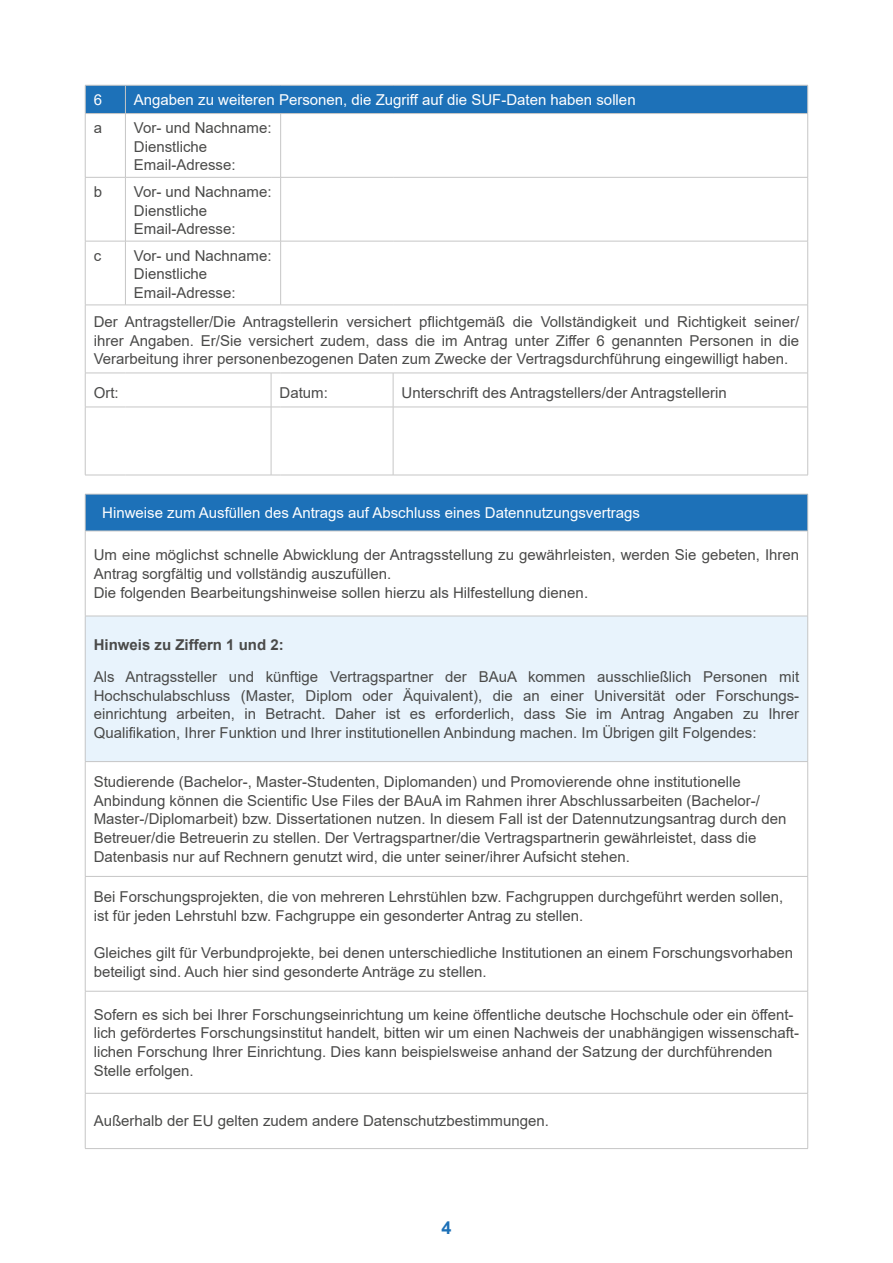
<style>
.page{position:relative;width:893px;height:1263px;background:#fff}
.page>*{position:absolute;margin:0;border:0;box-sizing:border-box;transform-origin:0 0}
.t1{font:700 18px "Arial";color:#1d71b8}
.Text_Tabelle{font:15px/18.8px "Arial";color:#4a4a49}
.Überschrift1_H1_im_TOC{font:15px "Arial";color:#fff}
.Tabelle_Kopf{font:15px "Arial";color:#fff}
.Text_Tabelle-2{font:700 15px "Arial";color:#4a4a49}
</style>
<div class="page">
<hr style="left:85px;top:114px;width:1px;height:63px;background:#c6c6c6">
<hr style="left:125px;top:114px;width:1px;height:63px;background:#c6c6c6">
<div style="left:85px;top:85px;width:723px;height:29px;background:#1d71b8"></div>
<hr style="left:281px;top:113px;width:112px;height:1px;background:#c6c6c6">
<hr style="left:280px;top:114px;width:1px;height:63px;background:#c6c6c6">
<hr style="left:393px;top:113px;width:415px;height:1px;background:#c6c6c6">
<hr style="left:807px;top:114px;width:1px;height:63px;background:#c6c6c6">
<hr style="left:85px;top:177px;width:40px;height:1px;background:#c6c6c6">
<hr style="left:85px;top:177px;width:1px;height:64px;background:#c6c6c6">
<hr style="left:125px;top:177px;width:146px;height:1px;background:#c6c6c6">
<hr style="left:125px;top:177px;width:1px;height:64px;background:#c6c6c6">
<hr style="left:281px;top:177px;width:112px;height:1px;background:#c6c6c6">
<hr style="left:280px;top:177px;width:1px;height:64px;background:#c6c6c6">
<hr style="left:393px;top:177px;width:415px;height:1px;background:#c6c6c6">
<hr style="left:807px;top:177px;width:1px;height:64px;background:#c6c6c6">
<hr style="left:85px;top:241px;width:40px;height:1px;background:#c6c6c6">
<hr style="left:85px;top:241px;width:1px;height:64px;background:#c6c6c6">
<hr style="left:125px;top:241px;width:146px;height:1px;background:#c6c6c6">
<hr style="left:125px;top:241px;width:1px;height:64px;background:#c6c6c6">
<hr style="left:281px;top:241px;width:112px;height:1px;background:#c6c6c6">
<hr style="left:280px;top:241px;width:1px;height:64px;background:#c6c6c6">
<hr style="left:393px;top:241px;width:415px;height:1px;background:#c6c6c6">
<hr style="left:807px;top:241px;width:1px;height:64px;background:#c6c6c6">
<hr style="left:85px;top:305px;width:40px;height:1px;background:#c6c6c6">
<hr style="left:85px;top:305px;width:1px;height:68px;background:#c6c6c6">
<hr style="left:125px;top:305px;width:146px;height:1px;background:#c6c6c6">
<hr style="left:281px;top:305px;width:112px;height:1px;background:#c6c6c6">
<hr style="left:393px;top:305px;width:415px;height:1px;background:#c6c6c6">
<hr style="left:807px;top:305px;width:1px;height:68px;background:#c6c6c6">
<hr style="left:85px;top:373px;width:40px;height:1px;background:#c6c6c6">
<hr style="left:85px;top:373px;width:1px;height:34px;background:#c6c6c6">
<hr style="left:125px;top:373px;width:146px;height:1px;background:#c6c6c6">
<hr style="left:271px;top:373px;width:1px;height:34px;background:#c6c6c6">
<hr style="left:281px;top:373px;width:112px;height:1px;background:#c6c6c6">
<hr style="left:393px;top:373px;width:415px;height:1px;background:#c6c6c6">
<hr style="left:393px;top:373px;width:1px;height:34px;background:#c6c6c6">
<hr style="left:807px;top:373px;width:1px;height:34px;background:#c6c6c6">
<hr style="left:85px;top:407px;width:40px;height:1px;background:#c6c6c6">
<hr style="left:85px;top:407px;width:1px;height:68px;background:#c6c6c6">
<hr style="left:125px;top:407px;width:146px;height:1px;background:#c6c6c6">
<hr style="left:271px;top:407px;width:1px;height:68px;background:#c6c6c6">
<hr style="left:281px;top:407px;width:112px;height:1px;background:#c6c6c6">
<hr style="left:393px;top:407px;width:415px;height:1px;background:#c6c6c6">
<hr style="left:393px;top:407px;width:1px;height:68px;background:#c6c6c6">
<hr style="left:807px;top:407px;width:1px;height:68px;background:#c6c6c6">
<hr style="left:85px;top:475px;width:40px;height:1px;background:#c6c6c6">
<hr style="left:125px;top:475px;width:146px;height:1px;background:#c6c6c6">
<hr style="left:281px;top:475px;width:112px;height:1px;background:#c6c6c6">
<hr style="left:393px;top:475px;width:415px;height:1px;background:#c6c6c6">
<div style="left:85px;top:494px;width:723px;height:37px;background:#1d71b8"></div>
<div style="left:85px;top:616px;width:723px;height:145px;background:#e8f3fc"></div>
<hr style="left:85px;top:494px;width:723px;height:1px;background:#c6c6c6">
<hr style="left:85px;top:494px;width:1px;height:37px;background:#c6c6c6">
<hr style="left:807px;top:494px;width:1px;height:37px;background:#c6c6c6">
<hr style="left:85px;top:531px;width:723px;height:1px;background:#c6c6c6">
<hr style="left:85px;top:531px;width:1px;height:85px;background:#c6c6c6">
<hr style="left:807px;top:531px;width:1px;height:85px;background:#c6c6c6">
<hr style="left:85px;top:616px;width:723px;height:1px;background:#c6c6c6">
<hr style="left:85px;top:616px;width:1px;height:145px;background:#c6c6c6">
<hr style="left:807px;top:616px;width:1px;height:145px;background:#c6c6c6">
<hr style="left:85px;top:761px;width:723px;height:1px;background:#c6c6c6">
<hr style="left:85px;top:762px;width:1px;height:114px;background:#c6c6c6">
<hr style="left:807px;top:762px;width:1px;height:114px;background:#c6c6c6">
<hr style="left:85px;top:876px;width:723px;height:1px;background:#c6c6c6">
<hr style="left:85px;top:876px;width:1px;height:115px;background:#c6c6c6">
<hr style="left:807px;top:876px;width:1px;height:115px;background:#c6c6c6">
<hr style="left:85px;top:991px;width:723px;height:1px;background:#c6c6c6">
<hr style="left:85px;top:991px;width:1px;height:102px;background:#c6c6c6">
<hr style="left:807px;top:991px;width:1px;height:102px;background:#c6c6c6">
<hr style="left:85px;top:1093px;width:723px;height:1px;background:#c6c6c6">
<hr style="left:85px;top:1093px;width:1px;height:55px;background:#c6c6c6">
<hr style="left:807px;top:1093px;width:1px;height:55px;background:#c6c6c6">
<hr style="left:85px;top:1148px;width:723px;height:1px;background:#c6c6c6">
<p class="Tabelle_Kopf" style="left:94px;top:89px;width:10px">6</p>
<p class="Tabelle_Kopf" style="left:134px;top:89px;width:503px">Angaben zu weiteren Personen, die Zugriff auf die SUF-Daten haben sollen</p>
<p class="Text_Tabelle" style="left:94px;top:118px;width:10px">a</p>
<p class="Text_Tabelle" style="left:134px;top:118px;width:139px">Vor- und Nachname:</p>
<p class="Text_Tabelle" style="left:134px;top:137px;width:103px">Dienstliche<br>Email-Adresse:</p>
<p class="Text_Tabelle" style="left:94px;top:182px;width:10px">b</p>
<p class="Text_Tabelle" style="left:134px;top:182px;width:139px">Vor- und Nachname:</p>
<p class="Text_Tabelle" style="left:134px;top:201px;width:103px">Dienstliche<br>Email-Adresse:</p>
<p class="Text_Tabelle" style="left:94px;top:246px;width:9px">c</p>
<p class="Text_Tabelle" style="left:134px;top:246px;width:139px">Vor- und Nachname:</p>
<p class="Text_Tabelle" style="left:134px;top:265px;width:103px">Dienstliche<br>Email-Adresse:</p>
<p class="Text_Tabelle" style="left:94px;top:312px;width:707px;text-align:justify">Der Antragsteller/Die Antragstellerin versichert pflichtgemäß die Vollständigkeit und Richtigkeit seiner/ ihrer Angaben. Er/Sie versichert zudem, dass die im Antrag unter Ziffer 6 genannten Personen in die Verarbeitung ihrer personenbezogenen Daten zum Zwecke der Vertragsdurchführung eingewilligt haben.</p>
<p class="Text_Tabelle" style="left:94px;top:383px;width:27px">Ort:</p>
<p class="Text_Tabelle" style="left:280px;top:383px;width:50px">Datum:</p>
<p class="Text_Tabelle" style="left:402px;top:383px;width:327px">Unterschrift des Antragstellers/der Antragstellerin</p>
<h1 class="Überschrift1_H1_im_TOC" style="left:102px;top:502px;width:539px">Hinweise zum Ausfüllen des Antrags auf Abschluss eines Datennutzungsvertrags</h1>
<p class="Text_Tabelle" style="left:94px;top:545px;width:707px">Um eine möglichst schnelle Abwicklung der Antragsstellung zu gewährleisten, werden Sie gebeten, Ihren<br>Antrag sorgfältig und vollständig auszufüllen.</p>
<p class="Text_Tabelle" style="left:94px;top:583px;width:496px">Die folgenden Bearbeitungshinweise sollen hierzu als Hilfestellung dienen.</p>
<p class="Text_Tabelle-2" style="left:94px;top:634px;width:192px">Hinweis zu Ziffern 1 und 2:</p>
<p class="Text_Tabelle" style="left:94px;top:667px;width:707px;text-align:justify">Als Antragssteller und künftige Vertragspartner der BAuA kommen ausschließlich Personen mit Hochschulabschluss (Master, Diplom oder Äquivalent), die an einer Universität oder Forschungs&shy;einrichtung arbeiten, in Betracht. Daher ist es erforderlich, dass Sie im Antrag Angaben zu Ihrer Qualifikation, Ihrer Funktion und Ihrer institutionellen Anbindung machen. Im Übrigen gilt Folgendes:</p>
<p class="Text_Tabelle" style="left:94px;top:772px;width:694px">Studierende (Bachelor-, Master-Studenten, Diplomanden) und Promovierende ohne institutionelle Anbindung können die Scientific Use Files der BAuA im Rahmen ihrer Abschlussarbeiten (Bachelor-/ Master-/Diplomarbeit) bzw. Dissertationen nutzen. In diesem Fall ist der Datennutzungsantrag durch den Betreuer/die Betreuerin zu stellen. Der Vertragspartner/die Vertragspartnerin gewährleistet, dass die Datenbasis nur auf Rechnern genutzt wird, die unter seiner/ihrer Aufsicht stehen.</p>
<p class="Text_Tabelle" style="left:94px;top:887px;width:691px">Bei Forschungsprojekten, die von mehreren Lehrstühlen bzw. Fachgruppen durchgeführt werden sollen, ist für jeden Lehrstuhl bzw. Fachgruppe ein gesonderter Antrag zu stellen.</p>
<p class="Text_Tabelle" style="left:94px;top:943px;width:701px">Gleiches gilt für Verbundprojekte, bei denen unterschiedliche Institutionen an einem Forschungsvorhaben beteiligt sind. Auch hier sind gesonderte Anträge zu stellen.</p>
<p class="Text_Tabelle" style="left:94px;top:1005px;width:707px">Sofern es sich bei Ihrer Forschungseinrichtung um keine öffentliche deutsche Hochschule oder ein öffent&shy;lich gefördertes Forschungsinstitut handelt, bitten wir um einen Nachweis der unabhängigen wissenschaft&shy;lichen Forschung Ihrer Einrichtung. Dies kann beispielsweise anhand der Satzung der durchführenden Stelle erfolgen.</p>
<p class="Text_Tabelle" style="left:94px;top:1112px;width:457px">Außerhalb der EU gelten zudem andere Datenschutzbestimmungen.</p>
<p class="t1" style="left:441px;top:1214px;width:12px">4</p>
</div>
